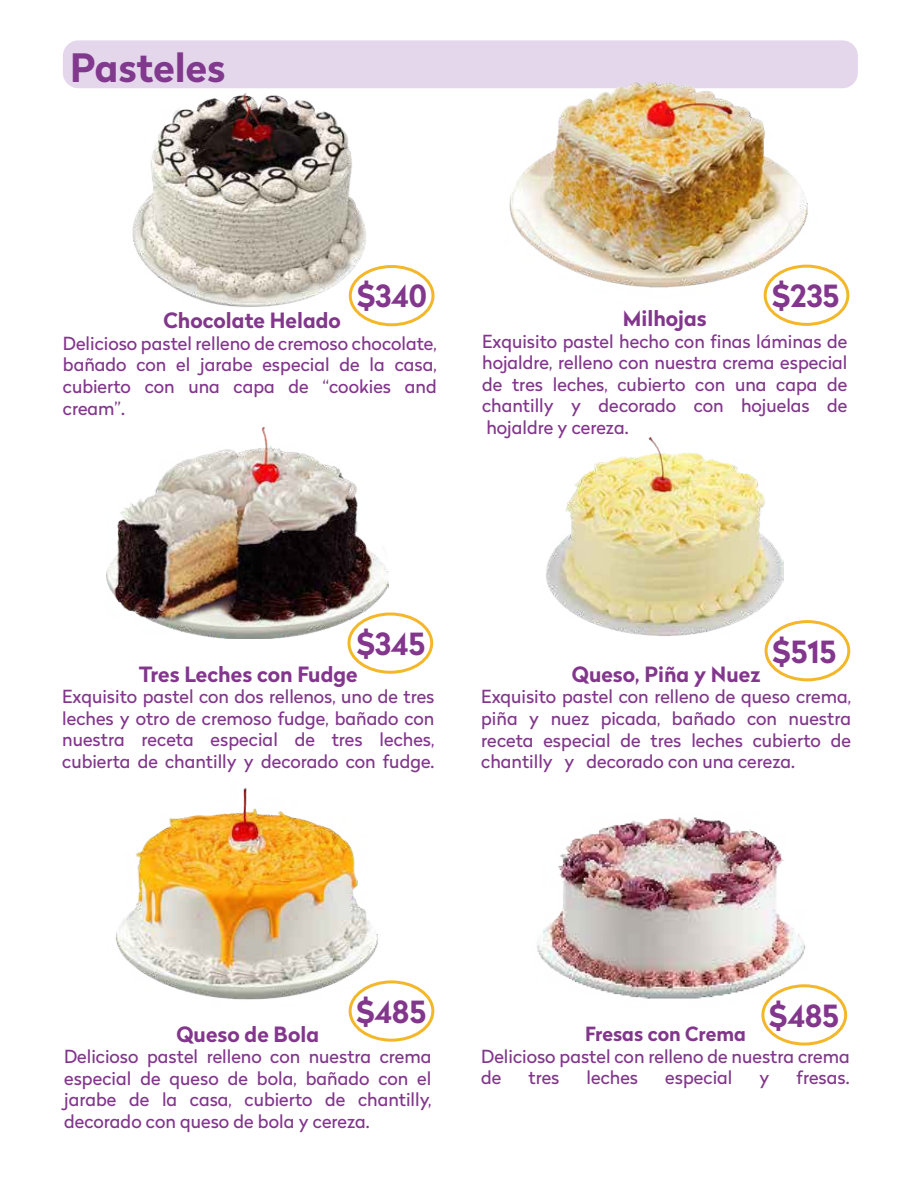
<style>
.page{position:relative;width:918px;height:1188px;background:#fff}
.page>*{position:absolute;margin:0;border:0;box-sizing:border-box;transform-origin:0 0}
.t1{font:700 39px "Radikal";color:#80398c}
.t2{font:700 30.45px "Radikal";color:#82368c}
.t3{font:700 21px "Radikal";color:#82368c}
.t4{font:700 19.5px "Radikal";color:#82368c}
.t5{font:18px/21.6px "Radikal";color:#82368c;text-align:justify}
</style>
<div class="page">
<div style="left:63px;top:40px;width:795px;height:48px;background:#e4d7eb;border-radius:16px"></div>
<div style="left:349px;top:265px;width:86px;height:61px;border:3px solid #f3b729;border-radius:50%"></div>
<img style="left:471px;top:40px;width:387px;height:270px">
<div style="left:764px;top:265px;width:85px;height:61px;border:3px solid #f3b729;border-radius:50%"></div>
<div style="left:347px;top:613px;width:86px;height:61px;border:3px solid #f3b729;border-radius:50%"></div>
<div style="left:349px;top:980px;width:85px;height:62px;border:3px solid #f3b729;border-radius:50%"></div>
<div style="left:765px;top:620px;width:85px;height:61px;border:3px solid #f3b729;border-radius:50%"></div>
<img style="left:107px;top:427px;width:282px;height:212px">
<img style="left:116px;top:788px;width:282px;height:236px">
<img style="left:129px;top:88px;width:241px;height:230px">
<div style="left:761px;top:984px;width:86px;height:62px;border:3px solid #f3b729;border-radius:50%"></div>
<img style="left:537px;top:817px;width:285px;height:202px">
<img style="left:546px;top:437px;width:238px;height:199px">
<h1 class="t1" style="left:70px;top:39px;width:157px">Pasteles</h1>
<h2 class="t2" style="left:357px;top:274px;width:71px">$340</h2>
<h2 class="t2" style="left:772px;top:274px;width:68px">$235</h2>
<p class="t3" style="left:623px;top:303px;width:85px">Milhojas</p>
<p class="t5" style="left:482px;top:330px;width:367px">Exquisito pastel hecho con finas láminas de hojaldre, relleno con nuestra crema especial de tres leches, cubierto con una capa de chantilly y decorado con hojuelas de hojaldre y cereza.</p>
<p class="t3" style="left:164px;top:305px;width:179px">Chocolate Helado</p>
<p class="t5" style="left:63px;top:332px;width:375px">Delicioso pastel relleno de cremoso chocolate, bañado con el jarabe especial de la casa, cubierto con una capa de “cookies and cream”.</p>
<h2 class="t2" style="left:357px;top:622px;width:70px">$345</h2>
<p class="t3" style="left:139px;top:658px;width:220px">Tres Leches con Fudge</p>
<p class="t5" style="left:62px;top:685px;width:374px">Exquisito pastel con dos rellenos, uno de tres leches y otro de cremoso fudge, bañado con nuestra receta especial de tres leches, cubierta de chantilly y decorado con fudge.</p>
<h2 class="t2" style="left:773px;top:629px;width:65px">$515</h2>
<p class="t3" style="left:572px;top:659px;width:190px">Queso, Piña y Nuez</p>
<p class="t5" style="left:481px;top:686px;width:371px">Exquisito pastel con relleno de queso crema, piña y nuez picada, bañado con nuestra receta especial de tres leches cubierto de chantilly y decorado con una cereza.</p>
<h2 class="t2" style="left:356px;top:989px;width:71px">$485</h2>
<p class="t3" style="left:177px;top:1019px;width:144px">Queso de Bola</p>
<p class="t5" style="left:64px;top:1045px;width:369px">Delicioso pastel relleno con nuestra crema especial de queso de bola, bañado con el jarabe de la casa, cubierto de chantilly, decorado con queso de bola y cereza.</p>
<h2 class="t2" style="left:769px;top:993px;width:71px">$485</h2>
<p class="t4" style="left:585px;top:1020px;width:162px">Fresas con Crema</p>
<p class="t5" style="left:481px;top:1045px;width:370px">Delicioso pastel con relleno de nuestra crema de</p>
<p class="t5" style="left:529px;top:1066px;width:32px">tres</p>
<p class="t5" style="left:587px;top:1066px;width:53px">leches</p>
<p class="t5" style="left:665px;top:1066px;width:69px">especial</p>
<p class="t5" style="left:760px;top:1066px;width:11px">y</p>
<p class="t5" style="left:797px;top:1066px;width:54px">fresas.</p>
</div>
